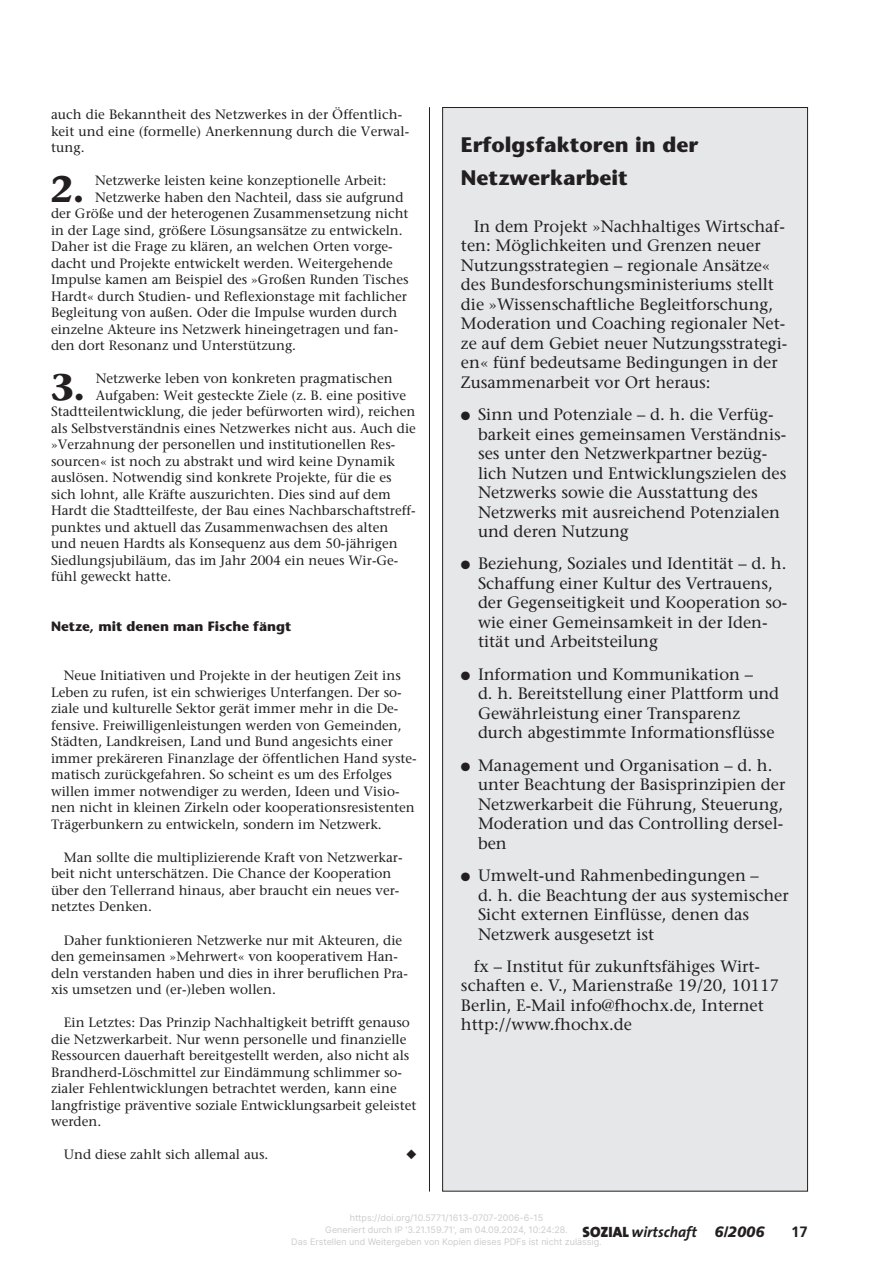
<style>
.page{position:relative;width:893px;height:1263px;background:#fff}
.page>*{position:absolute;margin:0;border:0;box-sizing:border-box;transform-origin:0 0}
.t1{font:700 37.05px "Stone Serif";color:#231f20}
.t2{font:700 21px/33px "Stone Sans";color:#231f20}
.t3{font:16.5px/19.5px "Stone Serif";color:#231f20}
.t4{font:italic 700 15px "The Sans";color:#231f20}
.t5{font:700 15px "Frutiger";color:#231f20}
.t6{font:13.5px/16.5px "Stone Serif";color:#231f20}
.t7{font:700 13.5px "Stone Sans";color:#231f20}
.t8{font:9px/12px "Inter";color:#ccc;text-align:center}
.s1{font-family:"The Sans Black Caps";font-weight:400;font-style:normal}
.s2{font-family:"Frutiger";font-weight:900}
</style>
<div class="page">
<hr style="left:429px;top:107px;width:1px;height:1084px;background:#231f20">
<div style="left:443px;top:108px;width:364px;height:1083px;background:#e6e7e9"></div>
<p class="t6" style="left:51px;top:108px;width:360px">auch die Bekanntheit des Netzwerkes in der Öffentlich&shy;keit und eine (formelle) Anerkennung durch die Verwal&shy;tung.</p>
<h1 class="t1" style="left:50px;top:175px;width:36px">2.</h1>
<p class="t6" style="left:95px;top:174px;width:293px">Netzwerke leisten keine konzeptionelle Arbeit:</p>
<p class="t6" style="left:95px;top:190px;width:310px">Netzwerke haben den Nachteil, dass sie aufgrund</p>
<p class="t6" style="left:51px;top:207px;width:359px">der Größe und der heterogenen Zusammensetzung nicht</p>
<p class="t6" style="left:51px;top:223px;width:353px">in der Lage sind, größere Lösungsansätze zu entwickeln.</p>
<p class="t6" style="left:51px;top:240px;width:343px">Daher ist die Frage zu klären, an welchen Orten vorge-</p>
<p class="t6" style="left:51px;top:256px;width:343px">dacht und Projekte entwickelt werden. Weitergehende</p>
<p class="t6" style="left:51px;top:273px;width:359px">Impulse kamen am Beispiel des »Großen Runden Tisches</p>
<p class="t6" style="left:51px;top:289px;width:358px">Hardt« durch Studien- und Reflexionstage mit fachlicher</p>
<p class="t6" style="left:51px;top:306px;width:348px">Begleitung von außen. Oder die Impulse wurden durch</p>
<p class="t6" style="left:51px;top:322px;width:349px">einzelne Akteure ins Netzwerk hineingetragen und fan-</p>
<p class="t6" style="left:51px;top:339px;width:247px">den dort Resonanz und Unterstützung.</p>
<h1 class="t1" style="left:50px;top:373px;width:36px">3.</h1>
<p class="t6" style="left:96px;top:372px;width:298px">Netzwerke leben von konkreten pragmatischen</p>
<p class="t6" style="left:96px;top:388px;width:312px">Aufgaben: Weit gesteckte Ziele (z. B. eine positive</p>
<p class="t6" style="left:51px;top:405px;width:366px">Stadtteilentwicklung, die jeder befürworten wird), reichen</p>
<p class="t6" style="left:51px;top:421px;width:366px">als Selbstverständnis eines Netzwerkes nicht aus. Auch die</p>
<p class="t6" style="left:51px;top:438px;width:346px">»Verzahnung der personellen und institutionellen Res-</p>
<p class="t6" style="left:51px;top:454px;width:345px">sourcen« ist noch zu abstrakt und wird keine Dynamik</p>
<p class="t6" style="left:51px;top:471px;width:342px">auslösen. Notwendig sind konkrete Projekte, für die es</p>
<p class="t6" style="left:51px;top:487px;width:341px">sich lohnt, alle Kräfte auszurichten. Dies sind auf dem</p>
<p class="t6" style="left:51px;top:504px;width:366px">Hardt die Stadtteilfeste, der Bau eines Nachbarschaftstreff-</p>
<p class="t6" style="left:51px;top:520px;width:339px">punktes und aktuell das Zusammenwachsen des alten</p>
<p class="t6" style="left:51px;top:537px;width:348px">und neuen Hardts als Konsequenz aus dem 50-jährigen</p>
<p class="t6" style="left:51px;top:553px;width:349px">Siedlungsjubiläum, das im Jahr 2004 ein neues Wir-Ge-</p>
<p class="t6" style="left:51px;top:570px;width:122px">fühl geweckt hatte.</p>
<p class="t7" style="left:51px;top:621px;width:242px">Netze, mit denen man Fische fängt</p>
<p class="t6" style="left:51px;top:669px;width:367px;text-indent:13px">Neue Initiativen und Projekte in der heutigen Zeit ins Leben zu rufen, ist ein schwieriges Unterfangen. Der so&shy;ziale und kulturelle Sektor gerät immer mehr in die De&shy;fensive. Freiwilligenleistungen werden von Gemeinden, Städten, Landkreisen, Land und Bund angesichts einer immer prekäreren Finanzlage der öffentlichen Hand syste&shy;matisch zurückgefahren. So scheint es um des Erfolges willen immer notwendiger zu werden, Ideen und Visio&shy;nen nicht in kleinen Zirkeln oder kooperationsresistenten Trägerbunkern zu entwickeln, sondern im Netzwerk.</p>
<p class="t6" style="left:51px;top:850px;width:353px;text-indent:13px">Man sollte die multiplizierende Kraft von Netzwerkar&shy;beit nicht unterschätzen. Die Chance der Kooperation über den Tellerrand hinaus, aber braucht ein neues ver&shy;netztes Denken.</p>
<p class="t6" style="left:51px;top:933px;width:358px;text-indent:13px">Daher funktionieren Netzwerke nur mit Akteuren, die den gemeinsamen »Mehrwert« von kooperativem Han&shy;deln verstanden haben und dies in ihrer beruflichen Pra&shy;xis umsetzen und (er-)leben wollen.</p>
<p class="t6" style="left:51px;top:1015px;width:367px;text-indent:13px">Ein Letztes: Das Prinzip Nachhaltigkeit betrifft genauso die Netzwerkarbeit. Nur wenn personelle und finanzielle Ressourcen dauerhaft bereitgestellt werden, also nicht als Brandherd-Löschmittel zur Eindämmung schlimmer so&shy;zialer Fehlentwicklungen betrachtet werden, kann eine langfristige präventive soziale Entwicklungsarbeit geleistet werden.</p>
<p class="t6" style="left:64px;top:1147px;width:206px">Und diese zahlt sich allemal aus.</p>
<h2 class="t2" style="left:461px;top:131px;width:239px">Erfolgsfaktoren in der<br>Netzwerkarbeit</h2>
<p class="t3" style="left:461px;top:218px;width:328px;text-indent:13px">In dem Projekt »Nachhaltiges Wirtschaf&shy;ten: Möglichkeiten und Grenzen neuer Nutzungsstrategien – regionale Ansätze« des Bundesforschungsministeriums stellt die »Wissenschaftliche Begleitforschung, Moderation und Coaching regionaler Net&shy;ze auf dem Gebiet neuer Nutzungsstrategi&shy;en« fünf bedeutsame Bedingungen in der Zusammenarbeit vor Ort heraus:</p>
<p class="t3" style="left:478px;top:406px;width:310px;text-indent:-17px">● Sinn und Potenziale – d. h. die Verfüg&shy;barkeit eines gemeinsamen Verständnis&shy;ses unter den Netzwerkpartner bezüg&shy;lich Nutzen und Entwicklungszielen des Netzwerks sowie die Ausstattung des Netzwerks mit ausreichend Potenzialen und deren Nutzung</p>
<p class="t3" style="left:478px;top:555px;width:311px;text-indent:-17px">● Beziehung, Soziales und Identität – d. h.<br>Schaffung einer Kultur des Vertrauens, der Gegenseitigkeit und Kooperation so&shy;wie einer Gemeinsamkeit in der Iden&shy;tität und Arbeitsteilung</p>
<p class="t3" style="left:478px;top:666px;width:303px;text-indent:-17px">● Information und Kommunikation –<br>d. h. Bereitstellung einer Plattform und Gewährleistung einer Transparenz durch abgestimmte Informationsflüsse</p>
<p class="t3" style="left:478px;top:757px;width:309px;text-indent:-17px">● Management und Organisation – d. h. unter Beachtung der Basisprinzipien der<br>Netzwerkarbeit die Führung, Steuerung,<br>Moderation und das Controlling dersel&shy;ben</p>
<p class="t3" style="left:478px;top:867px;width:312px;text-indent:-17px">● Umwelt-und Rahmenbedingungen –<br>d. h. die Beachtung der aus systemischer Sicht externen Einflüsse, denen das Netzwerk ausgesetzt ist</p>
<p class="t3" style="left:461px;top:958px;width:319px;text-indent:13px">fx – Institut für zukunftsfähiges Wirt&shy;schaften e. V., Marienstraße 19/20, 10117<br>Berlin, E-Mail info@fhochx.de, Internet http://www.fhochx.de</p>
<p class="t8" style="left:291px;top:1212px;width:312px">https://doi.org/10.5771/1613-0707-2006-6-15<br>Generiert durch IP '3.21.159.71', am 04.09.2024, 10:24:28.<br>Das Erstellen und Weitergeben von Kopien dieses PDFs ist nicht zulässig.</p>
<p class="t4" style="left:583px;top:1225px;width:184px"><span class="s1">SOZIAL</span> wirtschaft <span class="s2">6/2006</span></p>
<p class="t5" style="left:791px;top:1225px;width:18px">17</p>
</div>
